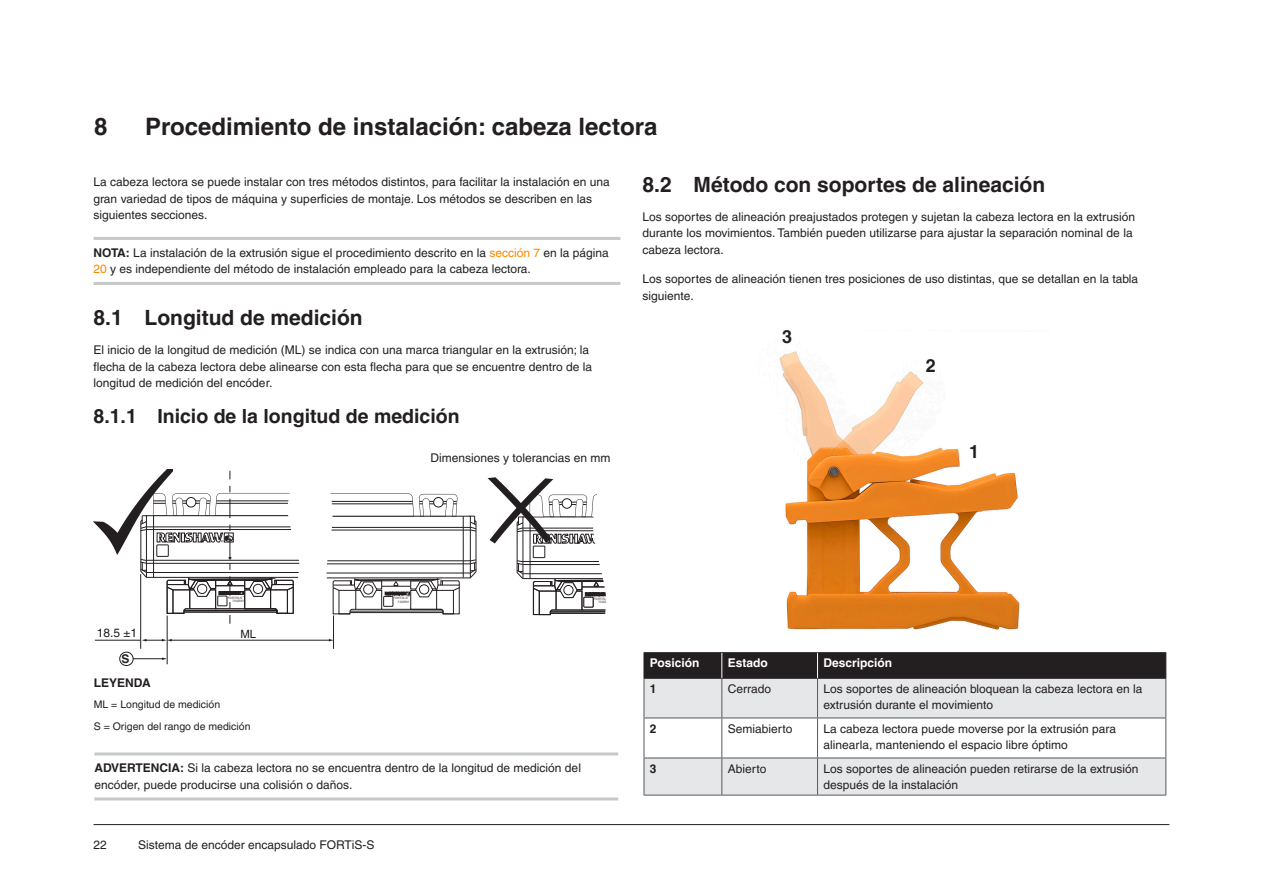
<style>
.page{position:relative;width:1263px;height:893px;background:#fff}
.page>*{position:absolute;margin:0;border:0;box-sizing:border-box;transform-origin:0 0}
.t1{font:700 24px "Helvetica LT Pro";color:#231f20}
.t2{font:700 21px "Helvetica LT Pro";color:#231f20}
.t3{font:700 19.5px "Helvetica LT Pro";color:#231f20}
._8pt_Body_Text{font:700 18px "Helvetica LT Pro";color:#231f20}
._8pt_Body_Text-2{font:12px/16.5px "Helvetica LT Pro";color:#231f20}
._8pt_Note{font:12px/16.5px "Helvetica LT Pro";color:#231f20}
._8pt_Table_body_left_aligned{font:12px/16.5px "Helvetica LT Pro";color:#231f20}
._8pt_Annotation_Right{font:12px "Helvetica LT Pro";color:#231f20}
._8pt_Inside_Table_header_left_aligned{font:700 12px "Helvetica LT Pro";color:#fff}
._8pt_Body_Text-3{font:700 12px "Helvetica LT Pro";color:#231f20}
._8pt_Column_1_bold_text{font:700 12px "Helvetica LT Pro";color:#231f20}
._8pt_Annotation_Centre{font:700 12px "Helvetica LT Pro";color:#231f20}
.t4{font:11.4px "Helvetica LT Pro";color:#231f20}
.Footnote{font:10.5px "Helvetica LT Pro";color:#231f20}
.t5{font:700 3.15px/3.6px "Helvetica LT Pro";color:#6c6d70}
.s1{font-weight:700}
.s2{color:#f88800}
</style>
<div class="page">
<img style="left:779px;top:351px;width:241px;height:279px">
<hr style="left:167px;top:616px;width:1px;height:48px;background:#231f20">
<hr style="left:95px;top:640px;width:45px;height:1px;background:#231f20">
<hr style="left:133px;top:658px;width:30px;height:1px;background:#231f20">
<svg style="left:162px;top:657px;width:5px;height:3px"></svg>
<svg style="left:140px;top:471px;width:466px;height:178px"></svg>
<div style="left:120px;top:652px;width:13px;height:14px;border:1px solid #231f20;border-radius:50%"></div>
<hr style="left:94px;top:824px;width:1075px;height:1px;background:#231f20">
<svg style="left:645px;top:679px;width:520px;height:116px;fill:#e6e7e9"></svg>
<hr style="left:644px;top:679px;width:1px;height:39px;background:#57585a">
<hr style="left:721px;top:679px;width:1px;height:39px;background:#57585a">
<hr style="left:817px;top:679px;width:1px;height:39px;background:#57585a">
<hr style="left:1165px;top:679px;width:1px;height:39px;background:#57585a">
<hr style="left:644px;top:718px;width:78px;height:1px;background:#57585a">
<hr style="left:644px;top:718px;width:1px;height:40px;background:#57585a">
<hr style="left:722px;top:718px;width:95px;height:1px;background:#57585a">
<hr style="left:721px;top:718px;width:1px;height:40px;background:#57585a">
<hr style="left:817px;top:718px;width:349px;height:1px;background:#57585a">
<hr style="left:817px;top:718px;width:1px;height:40px;background:#57585a">
<hr style="left:1165px;top:718px;width:1px;height:40px;background:#57585a">
<hr style="left:644px;top:758px;width:78px;height:1px;background:#57585a">
<hr style="left:644px;top:758px;width:1px;height:37px;background:#57585a">
<hr style="left:722px;top:758px;width:95px;height:1px;background:#57585a">
<hr style="left:721px;top:758px;width:1px;height:37px;background:#57585a">
<hr style="left:817px;top:758px;width:349px;height:1px;background:#57585a">
<hr style="left:817px;top:758px;width:1px;height:37px;background:#57585a">
<hr style="left:1165px;top:758px;width:1px;height:37px;background:#57585a">
<hr style="left:644px;top:795px;width:78px;height:1px;background:#57585a">
<hr style="left:722px;top:795px;width:95px;height:1px;background:#57585a">
<hr style="left:817px;top:795px;width:349px;height:1px;background:#57585a">
<hr style="left:644px;top:652px;width:78px;height:1px;background:#231f20">
<hr style="left:722px;top:652px;width:95px;height:1px;background:#231f20">
<hr style="left:817px;top:652px;width:349px;height:1px;background:#231f20">
<hr style="left:644px;top:678px;width:78px;height:1px;background:#231f20">
<hr style="left:722px;top:678px;width:95px;height:1px;background:#231f20">
<hr style="left:817px;top:678px;width:349px;height:1px;background:#231f20">
<div style="left:644px;top:653px;width:522px;height:25px;background:#231f20"></div>
<hr style="left:94px;top:752px;width:524px;height:3px;background:#c7c8ca">
<hr style="left:94px;top:797px;width:524px;height:3px;background:#c7c8ca">
<hr style="left:94px;top:237px;width:526px;height:3px;background:#c7c8ca">
<hr style="left:94px;top:282px;width:526px;height:3px;background:#c7c8ca">
<img style="left:485px;top:472px;width:69px;height:73px">
<img style="left:93px;top:470px;width:80px;height:84px">
<p class="t1" style="left:94px;top:112px;width:15px">8</p>
<p class="t1" style="left:145px;top:112px;width:514px">Procedimiento de instalación: cabeza lectora</p>
<p class="_8pt_Body_Text-2" style="left:94px;top:174px;width:518px">La cabeza lectora se puede instalar con tres métodos distintos, para facilitar la instalación en una gran variedad de tipos de máquina y superficies de montaje. Los métodos se describen en las siguientes secciones.</p>
<p class="_8pt_Note" style="left:94px;top:244px;width:517px"><span class="s1">NOTA:</span> La instalación de la extrusión sigue el procedimiento descrito en la <span class="s2">sección 7</span> en la página<br><span class="s2">20</span> y es independiente del método de instalación empleado para la cabeza lectora.</p>
<p class="t2" style="left:94px;top:305px;width:271px">8.1 Longitud de medición</p>
<p class="_8pt_Body_Text-2" style="left:94px;top:342px;width:500px">El inicio de la longitud de medición (ML) se indica con una marca triangular en la extrusión; la flecha de la cabeza lectora debe alinearse con esta flecha para que se encuentre dentro de la longitud de medición del encóder.</p>
<p class="t3" style="left:94px;top:404px;width:368px">8.1.1 Inicio de la longitud de medición</p>
<p class="_8pt_Annotation_Right" style="left:430px;top:451px;width:181px">Dimensiones y tolerancias en mm</p>
<p class="t2" style="left:642px;top:171px;width:404px">8.2 Método con soportes de alineación</p>
<p class="_8pt_Body_Text-2" style="left:642px;top:208px;width:494px">Los soportes de alineación preajustados protegen y sujetan la cabeza lectora en la extrusión durante los movimientos. También pueden utilizarse para ajustar la separación nominal de la cabeza lectora.</p>
<p class="_8pt_Body_Text-2" style="left:642px;top:271px;width:497px">Los soportes de alineación tienen tres posiciones de uso distintas, que se detallan en la tabla siguiente.</p>
<p class="_8pt_Body_Text" style="left:782px;top:326px;width:12px">3</p>
<p class="_8pt_Body_Text" style="left:926px;top:355px;width:12px">2</p>
<p class="_8pt_Body_Text" style="left:969px;top:440px;width:12px">1</p>
<p class="t5" style="left:232px;top:596px;width:13px;text-indent:-5px">FORTiS-S<br>73QR91</p>
<p class="t5" style="left:398px;top:596px;width:13px;text-indent:-5px">FORTiS-S<br>73QR91</p>
<p class="t5" style="left:598px;top:597px;width:13px;text-indent:-5px">FORTiS-S<br>73QR91</p>
<p class="_8pt_Annotation_Right" style="left:97px;top:625px;width:42px">18.5 ±1</p>
<p class="t4" style="left:240px;top:627px;width:17px">ML</p>
<p class="_8pt_Annotation_Centre" style="left:122px;top:651px;width:10px">S</p>
<p class="_8pt_Body_Text-3" style="left:94px;top:675px;width:58px">LEYENDA</p>
<p class="Footnote" style="left:94px;top:699px;width:128px">ML = Longitud de medición</p>
<p class="Footnote" style="left:94px;top:720px;width:158px">S = Origen del rango de medición</p>
<p class="_8pt_Note" style="left:94px;top:760px;width:488px"><span class="s1">ADVERTENCIA:</span> Si la cabeza lectora no se encuentra dentro de la longitud de medición del encóder, puede producirse una colisión o daños.</p>
<p class="_8pt_Body_Text-2" style="left:94px;top:837px;width:15px">22</p>
<p class="_8pt_Body_Text-2" style="left:138px;top:837px;width:238px">Sistema de encóder encapsulado FORTiS-S</p>
<p class="_8pt_Inside_Table_header_left_aligned" style="left:650px;top:656px;width:51px">Posición</p>
<p class="_8pt_Inside_Table_header_left_aligned" style="left:728px;top:656px;width:42px">Estado</p>
<p class="_8pt_Inside_Table_header_left_aligned" style="left:823px;top:656px;width:70px">Descripción</p>
<p class="_8pt_Column_1_bold_text" style="left:650px;top:681px;width:8px">1</p>
<p class="_8pt_Table_body_left_aligned" style="left:728px;top:680px;width:45px">Cerrado</p>
<p class="_8pt_Table_body_left_aligned" style="left:823px;top:680px;width:320px">Los soportes de alineación bloquean la cabeza lectora en la extrusión durante el movimiento</p>
<p class="_8pt_Column_1_bold_text" style="left:650px;top:721px;width:8px">2</p>
<p class="_8pt_Table_body_left_aligned" style="left:728px;top:720px;width:66px">Semiabierto</p>
<p class="_8pt_Table_body_left_aligned" style="left:823px;top:720px;width:294px">La cabeza lectora puede moverse por la extrusión para alinearla, manteniendo el espacio libre óptimo</p>
<p class="_8pt_Column_1_bold_text" style="left:650px;top:761px;width:8px">3</p>
<p class="_8pt_Table_body_left_aligned" style="left:728px;top:760px;width:40px">Abierto</p>
<p class="_8pt_Table_body_left_aligned" style="left:823px;top:760px;width:316px">Los soportes de alineación pueden retirarse de la extrusión después de la instalación</p>
</div>
